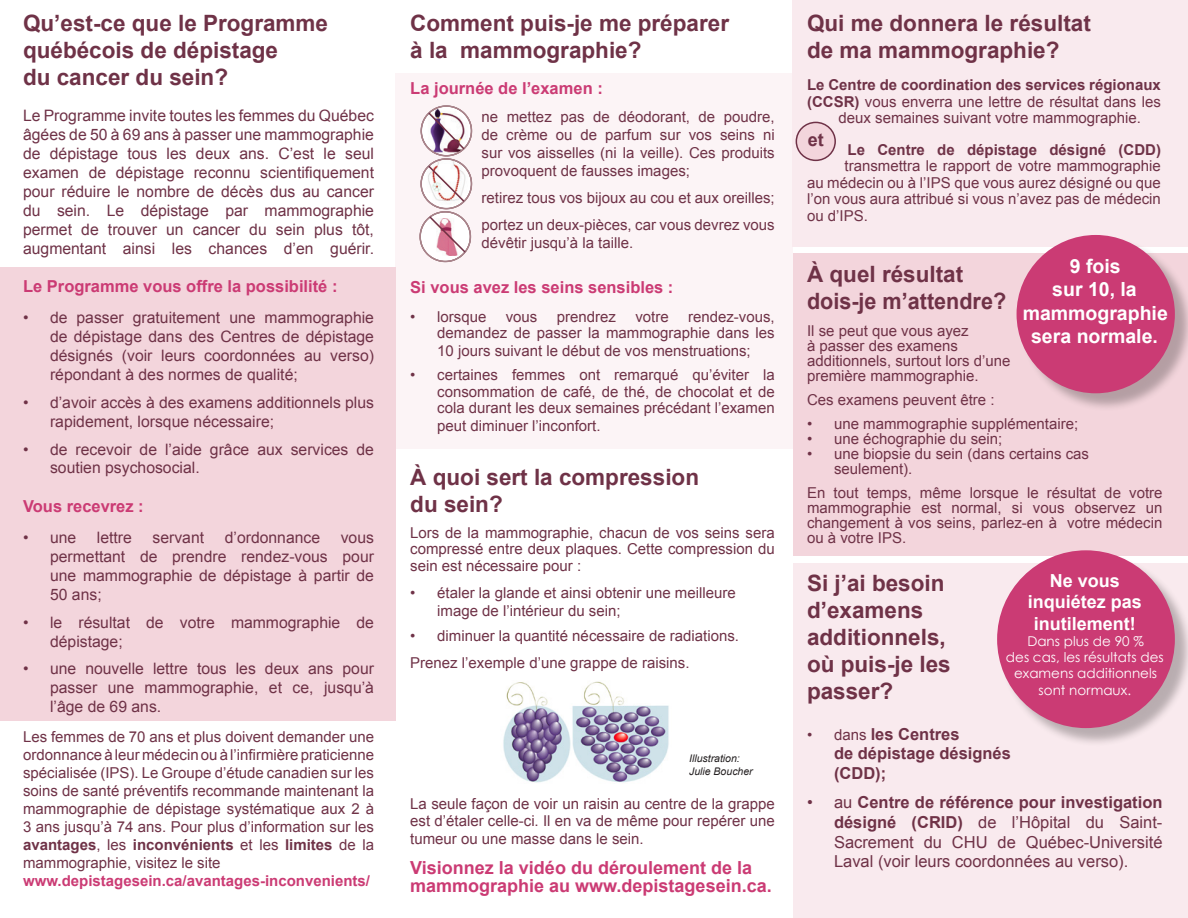
<style>
.page{position:relative;width:1188px;height:918px;background:#fff}
.page>*{position:absolute;margin:0;border:0;box-sizing:border-box;transform-origin:0 0}
.t1{font:700 22.5px/27px "Arial";color:#6f3247}
.t2{font:700 19.5px/23.4px "Arial";color:#fff;text-align:center}
.t3{font:700 18px/18px "Arial";color:#cb3b74}
.t4{font:700 18px/21.6px "Arial";color:#fff;text-align:center}
.t5{font:700 18px "Arial";color:#6f3247}
.t6{font:16.5px/19.8px "Arial";color:#6f3247;text-align:justify}
.t7{font:700 16.5px "Arial";color:#cb3b74}
.t8{font:700 16.5px/19.8px "Arial";color:#6f3247}
.t9{font:15.75px/18.9px "Arial";color:#6f3247;text-align:justify}
.t10{font:15px/18px "Arial";color:#6f3247;text-align:justify}
.t11{font:700 15px "Arial";color:#6f3247}
.t12{font:700 15px "Arial";color:#cb3b74}
.t13{font:13.5px/16.2px "Century Gothic";color:#fff;text-align:center}
.t14{font:italic 10.5px "Arial";color:#231f20}
.s1{font-weight:700}
.s2{font-weight:400;font-size:15px}
</style>
<div class="page">
<div style="left:0;top:267px;width:395px;height:453px;background:#f3d5dc"></div>
<div style="left:395px;top:73px;width:398px;height:376px;background:#fcf4f6"></div>
<div style="left:793px;top:563px;width:395px;height:355px;background:#f9eaee"></div>
<div style="left:793px;top:253px;width:395px;height:303px;background:#f3d5dc"></div>
<div style="left:793px;top:0;width:395px;height:246px;background:#f9eaee"></div>
<div style="left:1019px;top:237px;width:169px;height:175px;background:#231f20;opacity:.3"></div>
<div style="left:1017px;top:235px;width:158px;height:158px;background:#cb3b74;border-radius:50%"></div>
<div style="left:999px;top:553px;width:189px;height:194px;background:#231f20;opacity:.3"></div>
<div style="left:997px;top:550px;width:178px;height:178px;background:#cb3b74;border-radius:50%"></div>
<img style="left:503px;top:681px;width:166px;height:102px">
<div style="left:796px;top:122px;width:39px;height:38px;background:#f3d5dc;border-radius:50%"></div>
<div style="left:796px;top:122px;width:40px;height:39px;border:2px solid #6f3247;border-radius:50%"></div>
<svg style="left:420px;top:106px;width:52px;height:156px"></svg>
<p class="t1" style="left:23px;top:10px;width:307px">Qu’est-ce que le Programme québécois de dépistage<br>du cancer du sein?</p>
<p class="t9" style="left:23px;top:106px;width:352px">Le Programme invite toutes les femmes du Québec âgées de 50 à 69 ans à passer une mammographie de dépistage tous les deux ans. C’est le seul examen de dépistage reconnu scientifiquement pour réduire le nombre de décès dus au cancer du sein. Le dépistage par mammographie permet de trouver un cancer du sein plus tôt, augmentant ainsi les chances d’en guérir.</p>
<p class="t7" style="left:23px;top:276px;width:316px">Le Programme vous offre la possibilité :</p>
<p class="t9" style="left:50px;top:308px;width:325px;text-indent:-27px">• de passer gratuitement une mammographie de dépistage dans des Centres de dépistage désignés (voir leurs coordonnées au verso) répondant à des normes de qualité;</p>
<p class="t9" style="left:50px;top:393px;width:325px;text-indent:-27px">• d’avoir accès à des examens additionnels plus rapidement, lorsque nécessaire;</p>
<p class="t9" style="left:50px;top:440px;width:325px;text-indent:-27px">• de recevoir de l’aide grâce aux services de soutien psychosocial.</p>
<p class="t7" style="left:23px;top:496px;width:122px">Vous recevrez :</p>
<p class="t9" style="left:23px;top:528px;width:55px">• une</p>
<p class="t9" style="left:97px;top:528px;width:37px">lettre</p>
<p class="t9" style="left:153px;top:528px;width:53px">servant</p>
<p class="t9" style="left:225px;top:528px;width:97px">d’ordonnance</p>
<p class="t9" style="left:50px;top:528px;width:325px;text-indent:291px">vous permettant de prendre rendez-vous pour une mammographie de dépistage à partir de 50 ans;</p>
<p class="t9" style="left:50px;top:613px;width:325px;text-indent:-27px">• le résultat de votre mammographie de dépistage;</p>
<p class="t9" style="left:50px;top:660px;width:325px;text-indent:-27px">• une nouvelle lettre tous les deux ans pour passer une mammographie, et ce, jusqu’à l’âge de 69 ans.</p>
<p class="t10" style="left:23px;top:728px;width:352px">Les femmes de 70 ans et plus doivent demander une ordonnance à leur médecin ou à l’infirmière praticienne spécialisée (IPS). Le Groupe d’étude canadien sur les soins de santé préventifs recommande maintenant la mammographie de dépistage systématique aux 2 à 3 ans jusqu’à 74 ans. Pour plus d’information sur les <span class="s1">avantages</span>, les <span class="s1">inconvénients</span> et les <span class="s1">limites</span> de la mammographie, visitez le site</p>
<p class="t12" style="left:23px;top:871px;width:349px">www.depistagesein.ca/avantages-inconvenients/</p>
<p class="t1" style="left:410px;top:10px;width:320px">Comment puis-je me préparer à la mammographie?</p>
<p class="t7" style="left:410px;top:77px;width:194px">La journée de l’examen :</p>
<p class="t10" style="left:482px;top:108px;width:295px">ne mettez pas de déodorant, de poudre, de crème ou de parfum sur vos seins ni sur vos aisselles (ni la veille). Ces produits provoquent de fausses images;</p>
<p class="t10" style="left:482px;top:189px;width:295px">retirez tous vos bijoux au cou et aux oreilles;</p>
<p class="t10" style="left:482px;top:216px;width:295px">portez un deux-pièces, car vous devrez vous dévêtir jusqu’à la taille.</p>
<p class="t7" style="left:410px;top:277px;width:265px">Si vous avez les seins sensibles :</p>
<p class="t10" style="left:410px;top:308px;width:78px">• lorsque</p>
<p class="t10" style="left:506px;top:308px;width:33px">vous</p>
<p class="t10" style="left:557px;top:308px;width:61px">prendrez</p>
<p class="t10" style="left:635px;top:308px;width:35px">votre</p>
<p class="t10" style="left:437px;top:309px;width:339px;line-height:16.5px;text-align:right">rendez-vous,<br>demandez de passer la mammographie dans les</p>
<p class="t10" style="left:437px;top:342px;width:315px">10 jours suivant le début de vos menstruations;</p>
<p class="t10" style="left:437px;top:367px;width:339px;line-height:16.5px;text-indent:-27px">• certaines femmes ont remarqué qu’éviter la consommation de café, de thé, de chocolat et de cola durant les deux semaines précédant l’examen</p>
<p class="t10" style="left:437px;top:417px;width:165px">peut diminuer l’inconfort.</p>
<p class="t1" style="left:410px;top:465px;width:290px">À quoi sert la compression du sein?</p>
<p class="t10" style="left:410px;top:525px;width:366px;line-height:16.5px">Lors de la mammographie, chacun de vos seins sera compressé entre deux plaques. Cette compression du sein est nécessaire pour :</p>
<p class="t10" style="left:437px;top:584px;width:300px;text-indent:-27px">• étaler la glande et ainsi obtenir une meilleure image de l’intérieur du sein;</p>
<p class="t10" style="left:410px;top:627px;width:330px">• diminuer la quantité nécessaire de radiations.</p>
<p class="t10" style="left:410px;top:654px;width:281px">Prenez l’exemple d’une grappe de raisins.</p>
<p class="t14" style="left:689px;top:752px;width:52px">Illustration:</p>
<p class="t14" style="left:689px;top:764px;width:65px">Julie Boucher</p>
<p class="t10" style="left:410px;top:796px;width:366px;line-height:16.5px">La seule façon de voir un raisin au centre de la grappe est d’étaler celle-ci. Il en va de même pour repérer une</p>
<p class="t10" style="left:410px;top:830px;width:235px">tumeur ou une masse dans le sein.</p>
<p class="t3" style="left:410px;top:859px;width:363px">Visionnez la vidéo du déroulement de la mammographie au www.depistagesein.ca.</p>
<p class="t1" style="left:807px;top:10px;width:285px">Qui me donnera le résultat de ma mammographie?</p>
<p class="t11" style="left:807px;top:75px;width:355px">Le Centre de coordination des services régionaux</p>
<p class="t10" style="left:807px;top:93px;width:356px"><span class="s1">(CCSR)</span> vous enverra une lettre de résultat dans les</p>
<p class="t10" style="left:839px;top:109px;width:304px">deux semaines suivant votre mammographie.</p>
<p class="t11" style="left:848px;top:140px;width:315px">Le Centre de dépistage désigné (CDD)</p>
<p class="t10" style="left:845px;top:157px;width:318px">transmettra le rapport de votre mammographie</p>
<p class="t10" style="left:807px;top:174px;width:355px">au médecin ou à l’IPS que vous aurez désigné ou que</p>
<p class="t10" style="left:807px;top:190px;width:355px">l’on vous aura attribué si vous n’avez pas de médecin</p>
<p class="t10" style="left:807px;top:207px;width:62px">ou d’IPS.</p>
<p class="t5" style="left:808px;top:128px;width:18px">et</p>
<p class="t2" style="left:1052px;top:255px;width:86px">9 fois sur 10, la</p>
<p class="t2" style="left:1023px;top:302px;width:147px">mammographie sera normale.</p>
<p class="t1" style="left:807px;top:261px;width:201px">À quel résultat dois-je m’attendre?</p>
<p class="t10" style="left:807px;top:323px;width:205px;line-height:15px;text-align:left">Il se peut que vous ayez<br>à passer des examens additionnels, surtout lors d’une première mammographie.</p>
<p class="t10" style="left:807px;top:391px;width:189px">Ces examens peuvent être :</p>
<p class="t10" style="left:807px;top:415px;width:273px">• une mammographie supplémentaire;</p>
<p class="t10" style="left:807px;top:430px;width:197px">• une échographie du sein;</p>
<p class="t10" style="left:834px;top:446px;width:257px;line-height:15px;text-indent:-27px">• une biopsie du sein (dans certains cas seulement).</p>
<p class="t10" style="left:807px;top:485px;width:357px;line-height:15px">En tout temps, même lorsque le résultat de votre mammographie est normal, si vous observez un changement à vos seins, parlez-en à votre médecin ou à votre IPS.</p>
<p class="t1" style="left:807px;top:570px;width:139px">Si j’ai besoin d’examens</p>
<p class="t1" style="left:807px;top:624px;width:145px">additionnels, où puis-je les passer?</p>
<p class="t8" style="left:834px;top:725px;width:178px;text-indent:-27px"><span class="s2">• dans</span> les Centres<br>de dépistage désignés (CDD);</p>
<p class="t6" style="left:834px;top:793px;width:330px;text-indent:-27px">• au <span class="s1">Centre de référence pour investigation désigné (CRID)</span> de l’Hôpital du Saint-Sacrement du CHU de Québec-Université Laval (voir leurs coordonnées au verso).</p>
<p class="t4" style="left:1050px;top:570px;width:72px">Ne vous</p>
<p class="t4" style="left:1028px;top:592px;width:116px">inquiétez pas inutilement!</p>
<p class="t13" style="left:1027px;top:633px;width:118px">Dans plus de 90 %</p>
<p class="t13" style="left:1006px;top:649px;width:159px">des cas, les résultats des examens additionnels sont normaux.</p>
</div>
